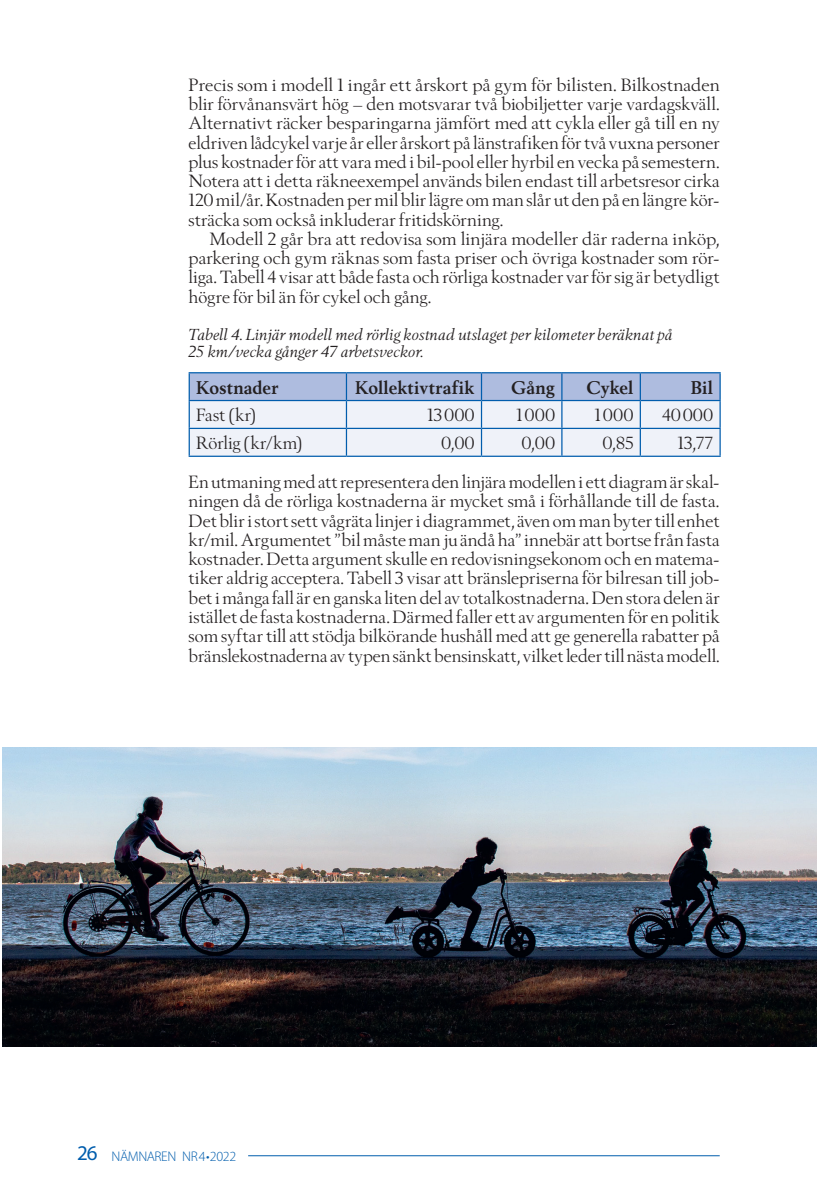
<style>
.page{position:relative;width:819px;height:1201px;background:#fff}
.page>*{position:absolute;margin:0;border:0;box-sizing:border-box;transform-origin:0 0}
.t1{font:17.5px/19.2px "Berling Nova Display Pro";letter-spacing:.005em;color:#231f20;text-align:justify}
.t2{font:700 17.5px "Berling Nova Text Pro";letter-spacing:.005em;color:#231f20}
.t3{font:italic 15.75px/17.5px "Berling Nova Display Pro";letter-spacing:.005em;color:#231f20}
.t4{font:300 14px "Myriad Pro";letter-spacing:-.03em;color:#015dad}
.s1{font-weight:400;font-size:21px}
</style>
<div class="page">
<hr style="left:248px;top:1155px;width:471px;height:1px;background:#015dad">
<hr style="left:189px;top:372px;width:157px;height:1px;background:#015dad">
<hr style="left:346px;top:372px;width:135px;height:1px;background:#015dad">
<hr style="left:481px;top:372px;width:81px;height:1px;background:#015dad">
<hr style="left:562px;top:372px;width:78px;height:1px;background:#015dad">
<hr style="left:640px;top:372px;width:80px;height:1px;background:#015dad">
<svg style="left:189px;top:373px;width:531px;height:82px"></svg>
<hr style="left:189px;top:455px;width:157px;height:2px;background:#015dad">
<hr style="left:346px;top:455px;width:135px;height:2px;background:#015dad">
<hr style="left:481px;top:455px;width:81px;height:2px;background:#015dad">
<hr style="left:562px;top:455px;width:78px;height:2px;background:#015dad">
<hr style="left:640px;top:455px;width:80px;height:2px;background:#015dad">
<img style="left:2px;top:747px;width:814px;height:299px">
<p class="t1" style="left:189px;top:75px;width:532px">Precis som i modell 1 ingår ett årskort på gym för bilisten. Bilkostnaden blir förvånansvärt hög – den motsvarar två biobiljetter varje vardagskväll.<br>Alternativt räcker besparingarna jämfört med att cykla eller gå till en ny eldriven lådcykel varje år eller årskort på länstrafiken för två vuxna personer plus kostnader för att vara med i bil-pool eller hyrbil en vecka på semestern.<br>Notera att i detta räkneexempel används bilen endast till arbetsresor cirka 120 mil/år. Kostnaden per mil blir lägre om man slår ut den på en längre kör&shy;sträcka som också inkluderar fritidskörning.</p>
<p class="t1" style="left:189px;top:229px;width:532px;text-indent:21px">Modell 2 går bra att redovisa som linjära modeller där raderna inköp, parkering och gym räknas som fasta priser och övriga kostnader som rör&shy;liga. Tabell 4 visar att både fasta och rörliga kostnader var för sig är betydligt högre för bil än för cykel och gång.</p>
<p class="t3" style="left:189px;top:325px;width:485px">Tabell 4. Linjär modell med rörlig kostnad utslaget per kilometer beräknat på<br>25 km/vecka gånger 47 arbetsveckor.</p>
<p class="t2" style="left:196px;top:376px;width:84px">Kostnader</p>
<p class="t2" style="left:355px;top:376px;width:121px">Kollektivtrafik</p>
<p class="t2" style="left:511px;top:376px;width:45px">Gång</p>
<p class="t2" style="left:586px;top:376px;width:48px">Cykel</p>
<p class="t2" style="left:691px;top:376px;width:24px">Bil</p>
<p class="t1" style="left:196px;top:405px;width:61px">Fast (kr)</p>
<p class="t1" style="left:427px;top:405px;width:49px">13000</p>
<p class="t1" style="left:516px;top:405px;width:40px">1000</p>
<p class="t1" style="left:594px;top:405px;width:40px">1000</p>
<p class="t1" style="left:662px;top:405px;width:52px">40000</p>
<p class="t1" style="left:196px;top:433px;width:107px">Rörlig (kr/km)</p>
<p class="t1" style="left:441px;top:433px;width:34px">0,00</p>
<p class="t1" style="left:522px;top:433px;width:34px">0,00</p>
<p class="t1" style="left:602px;top:433px;width:32px">0,85</p>
<p class="t1" style="left:677px;top:433px;width:37px">13,77</p>
<p class="t1" style="left:189px;top:472px;width:532px">En utmaning med att representera den linjära modellen i ett diagram är skal&shy;ningen då de rörliga kostnaderna är mycket små i förhållande till de fasta.<br>Det blir i stort sett vågräta linjer i diagrammet, även om man byter till enhet kr/mil. Argumentet ”bil måste man ju ändå ha” innebär att bortse från fasta kostnader. Detta argument skulle en redovisningsekonom och en matema&shy;tiker aldrig acceptera. Tabell 3 visar att bränslepriserna för bilresan till job&shy;bet i många fall är en ganska liten del av totalkostnaderna. Den stora delen är istället de fasta kostnaderna. Därmed faller ett av argumenten för en politik som syftar till att stödja bilkörande hushåll med att ge generella rabatter på bränslekostnaderna av typen sänkt bensinskatt, vilket leder till nästa modell.</p>
<p class="t4" style="left:77px;top:1148px;width:161px"><span class="s1">26</span> NÄMNAREN NR4•2022</p>
</div>
